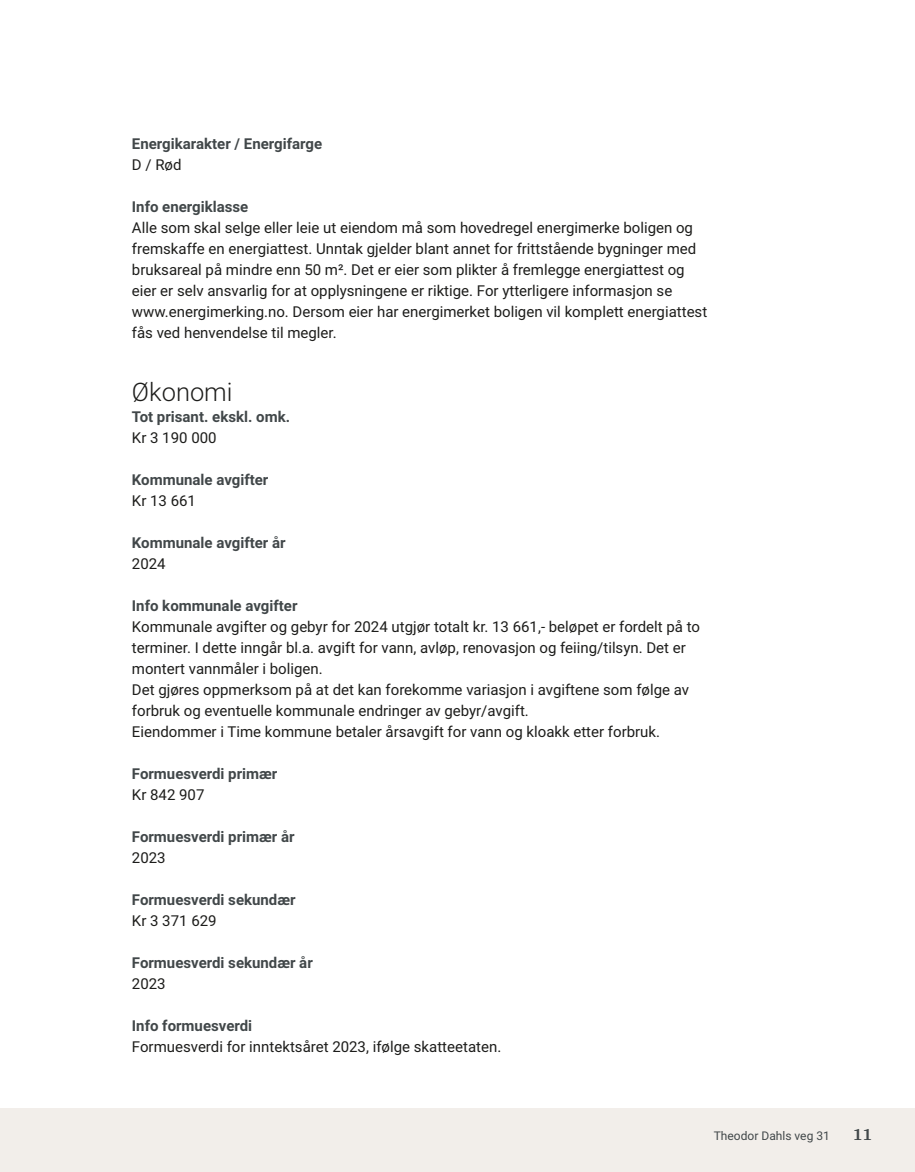
<style>
.page{position:relative;width:915px;height:1172px;background:#fff}
.page>*{position:absolute;margin:0;border:0;box-sizing:border-box;transform-origin:0 0}
.t1{font:300 25.5px "Roboto Vitec";color:#1d1d1b}
.t2{font:700 18px "Arya";color:#414749}
.t3{font:15px/21px "Roboto Vitec";color:#1d1d1b}
.t4{font:700 15px "Roboto Vitec";color:#414749}
.t5{font:12px "Roboto Vitec";color:#414749}
</style>
<div class="page">
<div style="left:0;top:1108px;width:914px;height:64px;background:#f2eeea"></div>
<p class="t4" style="left:132px;top:133px;width:192px">Energikarakter / Energifarge</p>
<p class="t3" style="left:132px;top:153px;width:51px">D / Rød</p>
<p class="t4" style="left:132px;top:196px;width:118px">Info energiklasse</p>
<p class="t3" style="left:132px;top:216px;width:576px">Alle som skal selge eller leie ut eiendom må som hovedregel energimerke boligen og fremskaffe en energiattest. Unntak gjelder blant annet for frittstående bygninger med bruksareal på mindre enn 50 m². Det er eier som plikter å fremlegge energiattest og eier er selv ansvarlig for at opplysningene er riktige. For ytterligere informasjon se www.energimerking.no. Dersom eier har energimerket boligen vil komplett energiattest fås ved henvendelse til megler.</p>
<h1 class="t1" style="left:132px;top:374px;width:102px">Økonomi</h1>
<p class="t4" style="left:132px;top:406px;width:160px">Tot prisant. ekskl. omk.</p>
<p class="t3" style="left:132px;top:426px;width:86px">Kr 3 190 000</p>
<p class="t4" style="left:132px;top:469px;width:138px">Kommunale avgifter</p>
<p class="t3" style="left:132px;top:489px;width:66px">Kr 13 661</p>
<p class="t4" style="left:132px;top:532px;width:155px">Kommunale avgifter år</p>
<p class="t3" style="left:132px;top:552px;width:35px">2024</p>
<p class="t4" style="left:132px;top:595px;width:167px">Info kommunale avgifter</p>
<p class="t3" style="left:132px;top:615px;width:569px">Kommunale avgifter og gebyr for 2024 utgjør totalt kr. 13 661,‑ beløpet er fordelt på to terminer. I dette inngår bl.a. avgift for vann, avløp, renovasjon og feiing/ tilsyn. Det er montert vannmåler i boligen.<br>Det gjøres oppmerksom på at det kan forekomme variasjon i avgiftene som følge av forbruk og eventuelle kommunale endringer av gebyr/ avgift.<br>Eiendommer i Time kommune betaler årsavgift for vann og kloakk etter forbruk.</p>
<p class="t4" style="left:132px;top:763px;width:147px">Formuesverdi primær</p>
<p class="t3" style="left:132px;top:783px;width:74px">Kr 842 907</p>
<p class="t4" style="left:132px;top:826px;width:164px">Formuesverdi primær år</p>
<p class="t3" style="left:132px;top:846px;width:35px">2023</p>
<p class="t4" style="left:132px;top:889px;width:165px">Formuesverdi sekundær</p>
<p class="t3" style="left:132px;top:909px;width:86px">Kr 3 371 629</p>
<p class="t4" style="left:132px;top:952px;width:182px">Formuesverdi sekundær år</p>
<p class="t3" style="left:132px;top:972px;width:35px">2023</p>
<p class="t4" style="left:132px;top:1015px;width:122px">Info formuesverdi</p>
<p class="t3" style="left:132px;top:1035px;width:371px">Formuesverdi for inntektsåret 2023, ifølge skatteetaten.</p>
<p class="t5" style="left:713px;top:1127px;width:117px">Theodor Dahls veg 31</p>
<p class="t2" style="left:852px;top:1123px;width:21px">11</p>
</div>
